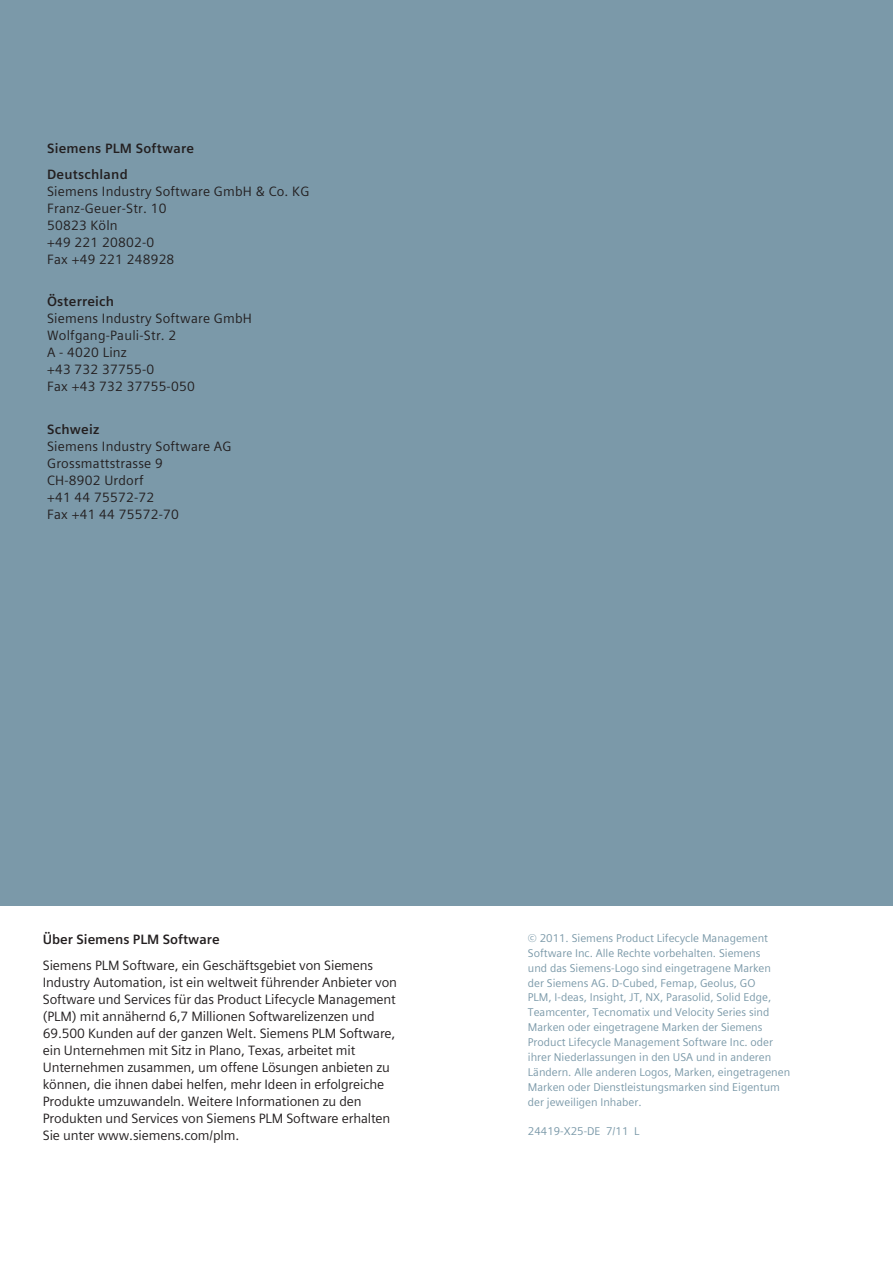
<style>
.page{position:relative;width:893px;height:1263px;background:#fff}
.page>*{position:absolute;margin:0;border:0;box-sizing:border-box;transform-origin:0 0}
._04__Copy___9pt_4mm{font:13.5px/17px "Siemens Sans Global";letter-spacing:-.01em;color:#231f20}
._04__Copy___9pt_4mm-2{font:13.5px/17px "Siemens Sans Global";letter-spacing:.015em;color:#231f20}
._04__Copy___9pt_4mm-3{font:700 13.5px "Siemens Sans Global";color:#231f20}
._05__Marginal_notes{font:11.25px/14.9px "Siemens Sans Global";color:#7b99a9}
.s1{font-weight:700}
</style>
<div class="page">
<div style="left:0;top:0;width:893px;height:906px;background:#7b99a9"></div>
<p class="_04__Copy___9pt_4mm-3" style="left:47px;top:138px;width:149px">Siemens PLM Software</p>
<p class="_04__Copy___9pt_4mm-2" style="left:47px;top:166px;width:264px"><span class="s1">Deutschland<br></span>Siemens Industry Software GmbH &amp; Co. KG<br>Franz-Geuer-Str. 10<br>50823 Köln<br>+49 221 20802-0<br>Fax +49 221 248928</p>
<p class="_04__Copy___9pt_4mm-2" style="left:47px;top:293px;width:206px"><span class="s1">Österreich<br></span>Siemens Industry Software GmbH<br>Wolfgang-Pauli-Str. 2<br>A - 4020 Linz<br>+43 732 37755-0<br>Fax +43 732 37755-050</p>
<p class="_04__Copy___9pt_4mm-2" style="left:47px;top:421px;width:186px"><span class="s1">Schweiz<br></span>Siemens Industry Software AG<br>Grossmattstrasse 9<br>CH-8902 Urdorf<br>+41 44 75572-72<br>Fax +41 44 75572-70</p>
<p class="_04__Copy___9pt_4mm-3" style="left:43px;top:929px;width:178px">Über Siemens PLM Software</p>
<p class="_04__Copy___9pt_4mm" style="left:43px;top:956px;width:356px">Siemens PLM Software, ein Geschäftsgebiet von Siemens Industry Automation, ist ein weltweit führender Anbieter von Software und Services für das Product Lifecycle Management (PLM) mit annähernd 6,7 Millionen Softwarelizenzen und 69.500 Kunden auf der ganzen Welt. Siemens PLM Software, ein Unternehmen mit Sitz in Plano, Texas, arbeitet mit Unternehmen zusammen, um offene Lösungen anbieten zu können, die ihnen dabei helfen, mehr Ideen in erfolgreiche Produkte umzuwandeln. Weitere Informationen zu den Produkten und Services von Siemens PLM Software erhalten Sie unter www.siemens.com/plm.</p>
<p class="_05__Marginal_notes" style="left:528px;top:931px;width:264px">© 2011. Siemens Product Lifecycle Management Software Inc. Alle Rechte vorbehalten. Siemens<br>und das Siemens-Logo sind eingetragene Marken<br>der Siemens AG. D-Cubed, Femap, Geolus, GO<br>PLM, I-deas, Insight, JT, NX, Parasolid, Solid Edge, Teamcenter, Tecnomatix und Velocity Series sind Marken oder eingetragene Marken der Siemens Product Lifecycle Management Software Inc. oder ihrer Niederlassungen in den USA und in anderen Ländern. Alle anderen Logos, Marken, eingetragenen Marken oder Dienstleistungsmarken sind Eigentum der jeweiligen Inhaber.</p>
<p class="_05__Marginal_notes" style="left:528px;top:1124px;width:113px">24419-X25-DE 7/11 L</p>
</div>
